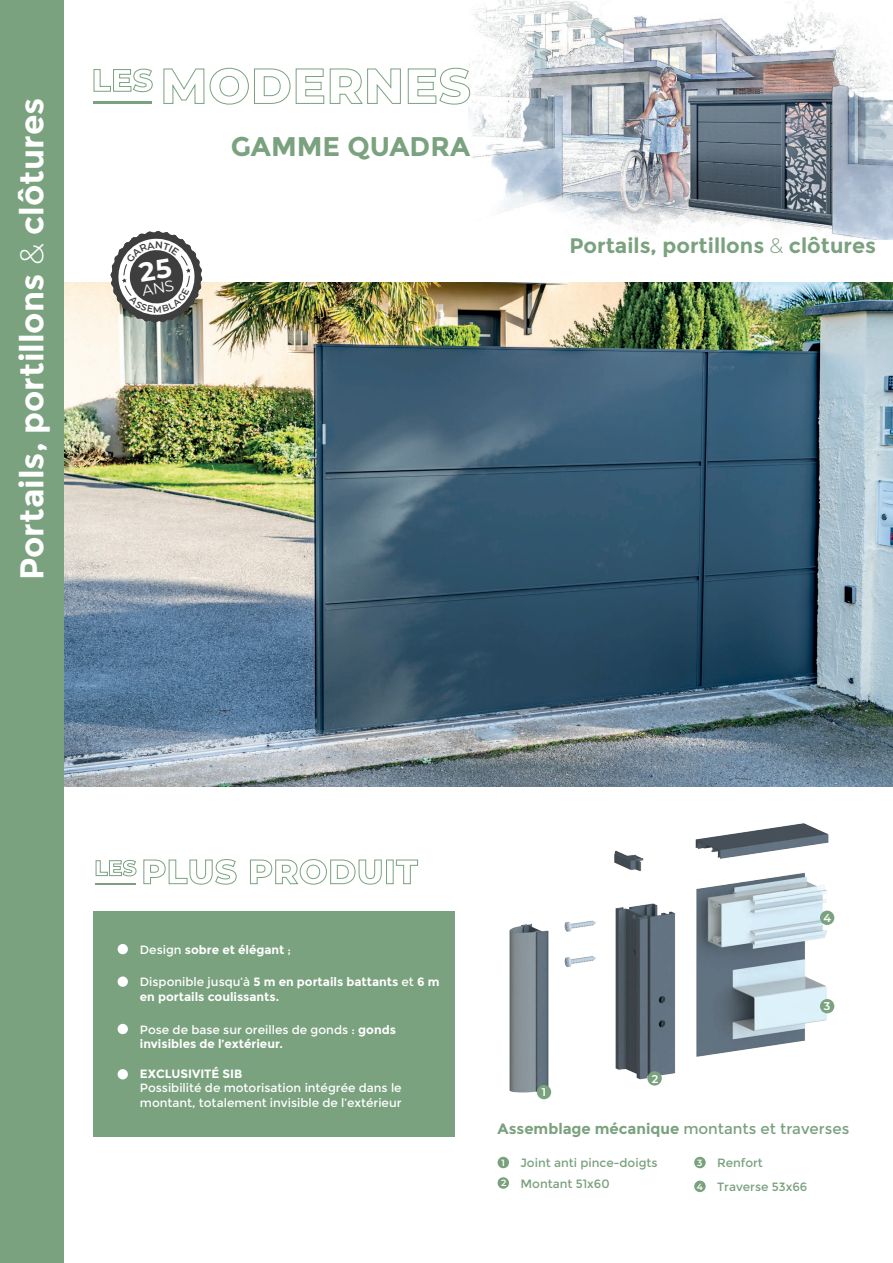
<style>
.page{position:relative;width:893px;height:1263px;background:#fff}
.page>*{position:absolute;margin:0;border:0;box-sizing:border-box;transform-origin:0 0}
.t1{font:700 33px "Montserrat";color:#fff}
.t2{font:700 27px "Montserrat";color:#7aa27f}
.t3{font:700 21px "Montserrat";color:#7aa27f}
.t4{font:700 15px "Montserrat";color:#7aa17e}
.t5{font:12px/14.4px "Montserrat";color:#fff}
.t6{font:700 12px/14.4px "Montserrat";color:#fff}
.t7{font:12px/20.4px "Montserrat";color:#7aa17e}
.t8{font:600 11.25px "Montserrat";color:#fff}
.t9{font:600 9px "Montserrat";color:#fff}
.s1{font-weight:300}
.s2{font-weight:400}
.s3{font-weight:700}
</style>
<div class="page">
<img style="left:64px;top:283px;width:829px;height:504px">
<img style="left:469px;top:0;width:424px;height:239px">
<div style="left:0;top:0;width:64px;height:1263px;background:#7aa27f"></div>
<div style="left:94px;top:910px;width:361px;height:226px;background:#7aa27f"></div>
<div style="left:118px;top:944px;width:10px;height:10px;background:#fff;border-radius:50%"></div>
<hr style="left:96px;top:883px;width:40px;height:1px;background:#7aa27f">
<svg style="left:95px;top:860px;width:42px;height:16px"></svg>
<svg style="left:143px;top:859px;width:275px;height:26px"></svg>
<div style="left:118px;top:976px;width:10px;height:11px;background:#fff;border-radius:50%"></div>
<div style="left:118px;top:1024px;width:10px;height:10px;background:#fff;border-radius:50%"></div>
<div style="left:118px;top:1069px;width:10px;height:10px;background:#fff;border-radius:50%"></div>
<img style="left:509px;top:823px;width:320px;height:270px">
<div style="left:498px;top:1157px;width:11px;height:11px;background:#7aa17e;border-radius:50%"></div>
<div style="left:498px;top:1177px;width:11px;height:12px;background:#7aa17e;border-radius:50%"></div>
<div style="left:694px;top:1157px;width:12px;height:11px;background:#7aa17e;border-radius:50%"></div>
<div style="left:694px;top:1180px;width:12px;height:12px;background:#7aa17e;border-radius:50%"></div>
<div style="left:537px;top:1085px;width:14px;height:14px;background:#7aa27f;border-radius:50%"></div>
<div style="left:647px;top:1071px;width:15px;height:14px;background:#7aa27f;border-radius:50%"></div>
<div style="left:820px;top:910px;width:14px;height:15px;background:#7aa27f;border-radius:50%"></div>
<div style="left:820px;top:999px;width:14px;height:14px;background:#7aa27f;border-radius:50%"></div>
<hr style="left:94px;top:101px;width:58px;height:3px;background:#7aa27f">
<svg style="left:163px;top:67px;width:308px;height:38px"></svg>
<svg style="left:93px;top:68px;width:60px;height:25px"></svg>
<svg style="left:111px;top:231px;width:91px;height:92px"></svg>
<h1 class="t1" style="left:12px;top:580px;width:484px;rotate:-90deg">Portails, portillons <span class="s1">&amp;</span> clôtures</h1>
<h2 class="t2" style="left:231px;top:131px;width:241px">GAMME QUADRA</h2>
<h3 class="t3" style="left:569px;top:233px;width:308px">Portails, portillons <span class="s1">&amp;</span> clôtures</h3>
<p class="t6" style="left:140px;top:942px;width:153px"><span class="s2">Design</span> sobre et élégant <span class="s2">;</span></p>
<p class="t6" style="left:140px;top:975px;width:301px"><span class="s2">Disponible jusqu’à</span> 5 m en portails battants <span class="s2">et</span> 6 m en portails coulissants.</p>
<p class="t5" style="left:140px;top:1022px;width:258px">Pose de base sur oreilles de gonds : <span class="s3">gonds invisibles de l’extérieur.</span></p>
<p class="t6" style="left:140px;top:1066px;width:104px">EXCLUSIVITÉ SIB</p>
<p class="t5" style="left:140px;top:1081px;width:263px">Possibilité de motorisation intégrée dans le montant, totalement invisible de l’extérieur</p>
<p class="t8" style="left:823px;top:910px;width:9px">4</p>
<p class="t8" style="left:542px;top:1084px;width:6px">1</p>
<p class="t8" style="left:652px;top:1070px;width:8px">2</p>
<p class="t8" style="left:824px;top:998px;width:8px">3</p>
<p class="t4" style="left:498px;top:1120px;width:353px">Assemblage mécanique <span class="s2">montants et traverses</span></p>
<p class="t7" style="left:520px;top:1153px;width:139px">Joint anti pince-doigts<br>Montant 51x60</p>
<p class="t7" style="left:717px;top:1151px;width:92px;line-height:23.9px">Renfort<br>Traverse 53x66</p>
<p class="t9" style="left:501px;top:1156px;width:5px">1</p>
<p class="t9" style="left:501px;top:1177px;width:7px">2</p>
<p class="t9" style="left:697px;top:1156px;width:7px">3</p>
<p class="t9" style="left:697px;top:1180px;width:8px">4</p>
</div>
